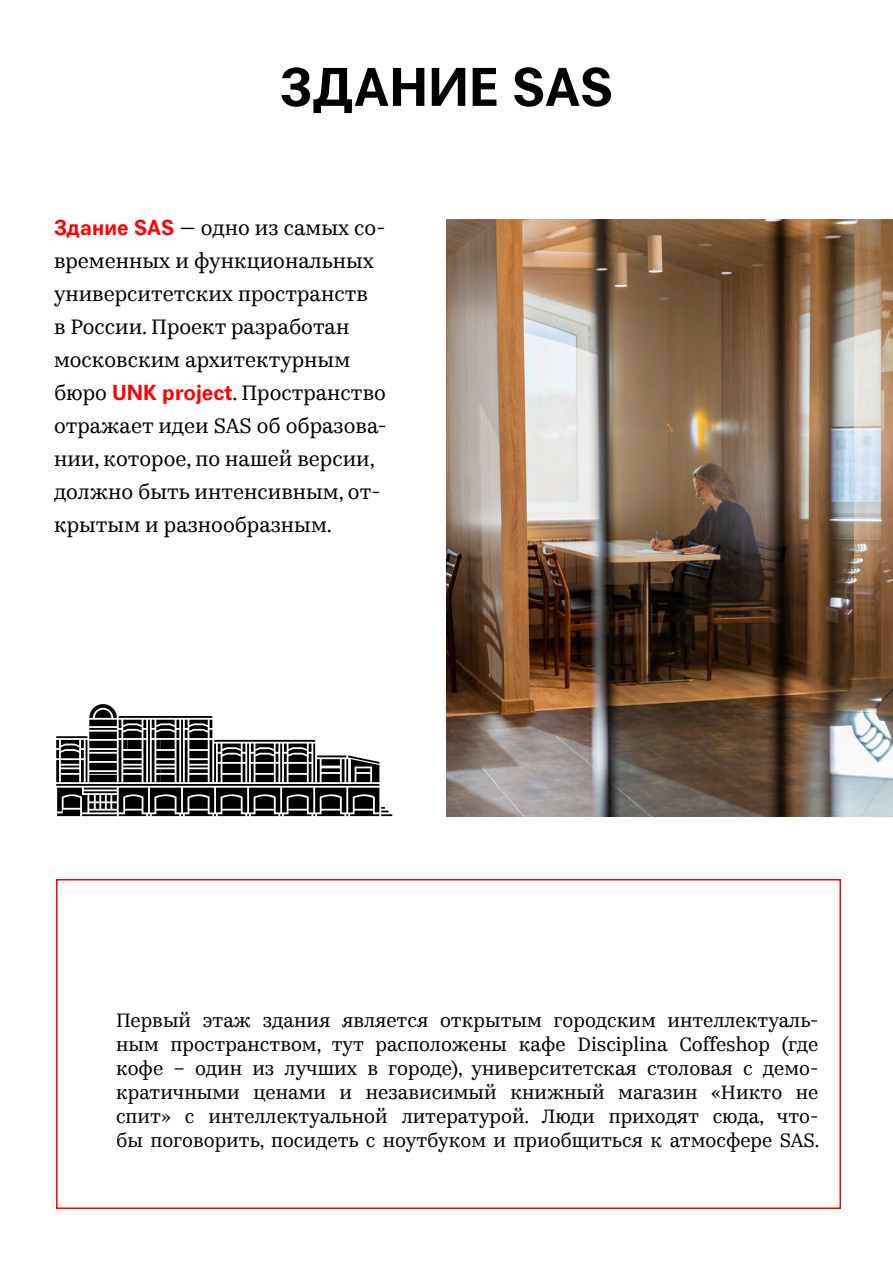
<style>
.page{position:relative;width:893px;height:1263px;background:#fff}
.page>*{position:absolute;margin:0;border:0;box-sizing:border-box;transform-origin:0 0}
.t1{font:700 52.5px "Agipo";color:#000}
.t2{font:21px/33px "Kazimir Text";color:#000}
.t3{font:19.5px/24px "Kazimir Text";color:#000;text-align:justify}
.s1{font-family:"Agipo";font-weight:700;color:#f00}
</style>
<div class="page">
<img style="left:446px;top:220px;width:447px;height:596px">
<svg style="left:56px;top:704px;width:336px;height:112px"></svg>
<div style="left:56px;top:879px;width:785px;height:330px;border:2px solid #f00"></div>
<h1 class="t1" style="left:280px;top:46px;width:335px">ЗДАНИЕ SAS</h1>
<p class="t2" style="left:54px;top:209px;width:334px"><span class="s1">Здание SAS</span> — одно из самых со&shy;временных и функциональных университетских пространств<br>в России. Проект разработан московским архитектурным бюро <span class="s1">UNK project</span>. Пространство отражает идеи SAS об образова&shy;нии, которое, по нашей версии, должно быть интенсивным, от&shy;крытым и разнообразным.</p>
<p class="t3" style="left:116px;top:1007px;width:705px">Первый этаж здания является открытым городским интеллектуаль&shy;ным пространством, тут расположены кафе Disciplina Coffeshop (где кофе – один из лучших в городе), университетская столовая с демо&shy;кратичными ценами и независимый книжный магазин «Никто не спит» с интеллектуальной литературой. Люди приходят сюда, что&shy;бы поговорить, посидеть с ноутбуком и приобщиться к атмосфере SAS.</p>
</div>
